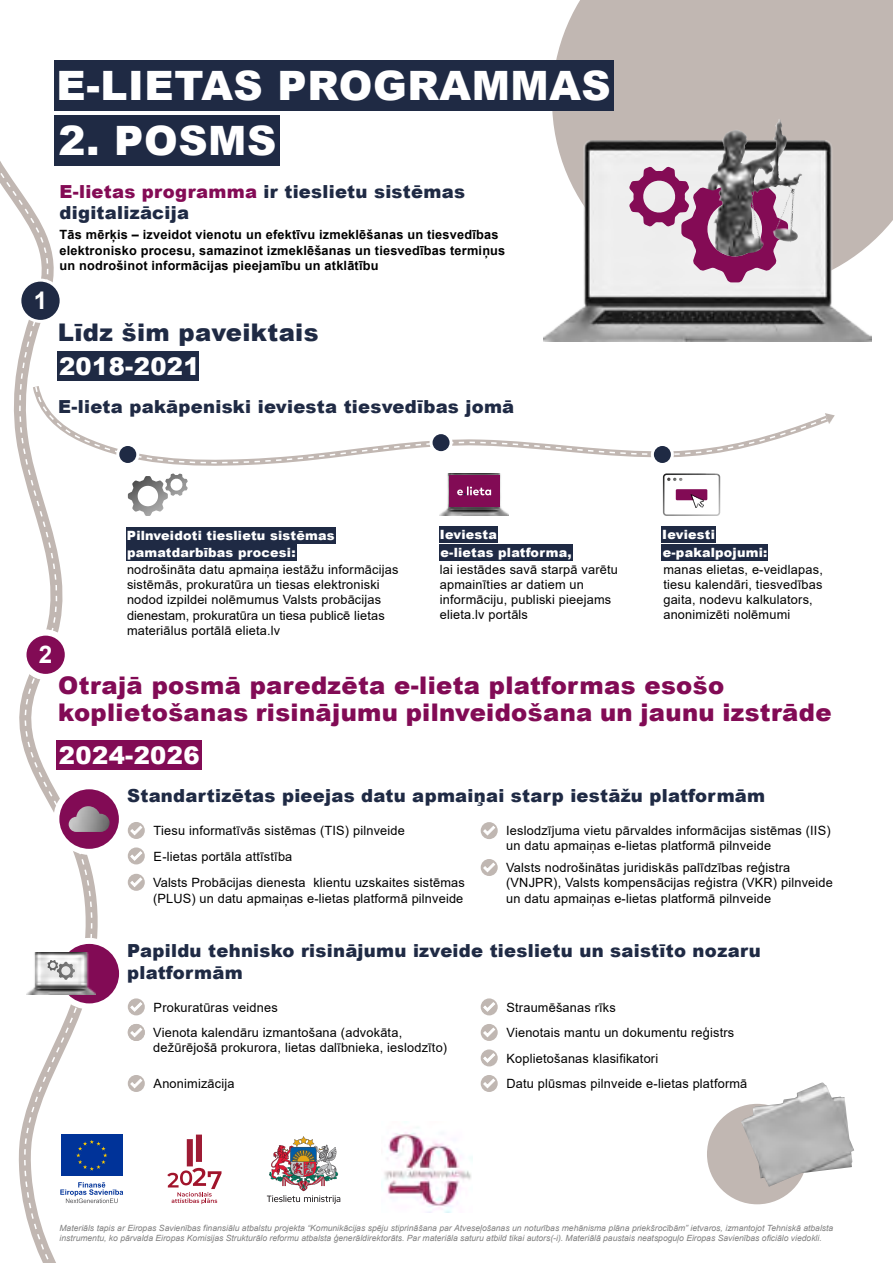
<style>
.page{position:relative;width:893px;height:1263px;background:#fff}
.page>*{position:absolute;margin:0;border:0;box-sizing:border-box;transform-origin:0 0}
.t1{font:900 40.5px "Arial";letter-spacing:.015em;color:#fff}
.t2{font:900 24.3px/27px "Arial";letter-spacing:.015em;color:#820b55}
.t3{font:900 24.3px "Arial";letter-spacing:.015em;color:#fff}
.t4{font:900 24.3px "Arial";letter-spacing:.015em;color:#1f2a44}
.t5{font:700 24.3px "Arial";color:#fff}
.t6{font:900 18px/21.6px "Arial";letter-spacing:.015em;color:#1f2a44}
.t7{font:12.75px/15.3px "Arial";letter-spacing:.015em;color:#000}
.t8{font:700 12.75px/15.3px "Arial";letter-spacing:.015em;color:#000}
.t9{font:900 12.75px/17.5px "Arial";letter-spacing:.015em;color:#fff}
.t10{font:italic 8.55px/10.2px "Arial";color:#808080}
.s1{color:#840b55}
</style>
<div class="page">
<svg style="left:167px;top:1168px;width:55px;height:36px"></svg>
<div style="left:187px;top:1139px;width:6px;height:27px;background:#9e1b34"></div>
<div style="left:196px;top:1134px;width:6px;height:28px;background:#9e1b34"></div>
<img style="left:267px;top:1136px;width:73px;height:68px">
<img style="left:382px;top:1127px;width:91px;height:85px">
<svg style="left:0;top:110px;width:129px;height:1153px"></svg>
<svg style="left:29px;top:380px;width:214px;height:91px"></svg>
<svg style="left:34px;top:385px;width:791px;height:80px"></svg>
<img style="left:439px;top:473px;width:70px;height:43px">
<div style="left:552px;top:0;width:341px;height:242px;background:#c1b7b2"></div>
<div style="left:57px;top:740px;width:145px;height:29px;background:#820b55"></div>
<div style="left:57px;top:351px;width:141px;height:30px;background:#1f2a44"></div>
<img style="left:544px;top:141px;width:328px;height:201px">
<div style="left:54px;top:60px;width:560px;height:50px;background:#1f2a44"></div>
<div style="left:54px;top:115px;width:226px;height:51px;background:#1f2a44"></div>
<svg style="left:825px;top:413px;width:10px;height:11px"></svg>
<div style="left:662px;top:527px;width:54px;height:16px;background:#1f2a44"></div>
<div style="left:662px;top:544px;width:106px;height:16px;background:#1f2a44"></div>
<div style="left:439px;top:527px;width:59px;height:16px;background:#1f2a44"></div>
<div style="left:439px;top:544px;width:133px;height:16px;background:#1f2a44"></div>
<img style="left:128px;top:473px;width:60px;height:43px">
<div style="left:126px;top:527px;width:210px;height:16px;background:#1f2a44"></div>
<div style="left:126px;top:544px;width:170px;height:16px;background:#1f2a44"></div>
<div style="left:128px;top:998px;width:17px;height:17px;background:#c0b7b2;border-radius:50%"></div>
<div style="left:128px;top:874px;width:17px;height:17px;background:#c0b7b2;border-radius:50%"></div>
<svg style="left:130px;top:878px;width:12px;height:9px"></svg>
<div style="left:481px;top:822px;width:17px;height:17px;background:#c0b7b2;border-radius:50%"></div>
<svg style="left:483px;top:826px;width:12px;height:9px"></svg>
<div style="left:481px;top:859px;width:17px;height:17px;background:#c0b7b2;border-radius:50%"></div>
<svg style="left:483px;top:863px;width:12px;height:9px"></svg>
<svg style="left:54px;top:938px;width:88px;height:73px"></svg>
<svg style="left:116px;top:443px;width:23px;height:23px"></svg>
<svg style="left:430px;top:431px;width:23px;height:23px"></svg>
<svg style="left:651px;top:443px;width:23px;height:22px"></svg>
<div style="left:128px;top:1075px;width:17px;height:17px;background:#c0b7b2;border-radius:50%"></div>
<svg style="left:130px;top:1079px;width:12px;height:9px"></svg>
<div style="left:481px;top:998px;width:17px;height:17px;background:#c0b7b2;border-radius:50%"></div>
<svg style="left:483px;top:1002px;width:12px;height:9px"></svg>
<div style="left:481px;top:1024px;width:17px;height:17px;background:#c0b7b2;border-radius:50%"></div>
<svg style="left:483px;top:1028px;width:12px;height:9px"></svg>
<div style="left:481px;top:1049px;width:17px;height:17px;background:#c0b7b2;border-radius:50%"></div>
<svg style="left:483px;top:1053px;width:12px;height:9px"></svg>
<div style="left:481px;top:1075px;width:17px;height:17px;background:#c0b7b2;border-radius:50%"></div>
<svg style="left:483px;top:1079px;width:12px;height:9px"></svg>
<svg style="left:128px;top:822px;width:17px;height:17px"></svg>
<div style="left:128px;top:847px;width:17px;height:17px;background:#c0b7b2;border-radius:50%"></div>
<svg style="left:53px;top:783px;width:89px;height:78px"></svg>
<div style="left:128px;top:1024px;width:17px;height:17px;background:#c0b7b2;border-radius:50%"></div>
<svg style="left:130px;top:1028px;width:12px;height:9px"></svg>
<div style="left:707px;top:1104px;width:100px;height:100px;background:#c1b7b2;border-radius:50%"></div>
<div style="left:449px;top:475px;width:50px;height:31px;background:#820b55"></div>
<svg style="left:457px;top:486px;width:34px;height:10px"></svg>
<img style="left:663px;top:473px;width:57px;height:43px">
<img style="left:667px;top:478px;width:15px;height:3px">
<div style="left:676px;top:489px;width:31px;height:11px;background:#820b55"></div>
<svg style="left:691px;top:494px;width:13px;height:14px"></svg>
<img style="left:741px;top:1082px;width:113px;height:105px">
<svg style="left:18px;top:279px;width:45px;height:44px"></svg>
<svg style="left:21px;top:630px;width:50px;height:50px"></svg>
<img style="left:698px;top:154px;width:35px;height:13px">
<img style="left:69px;top:806px;width:41px;height:26px">
<img style="left:27px;top:952px;width:69px;height:43px">
<img style="left:47px;top:960px;width:28px;height:20px">
<svg style="left:629px;top:167px;width:159px;height:115px;background:#b088a0"></svg>
<img style="left:741px;top:119px;width:37px;height:44px">
<img style="left:735px;top:234px;width:29px;height:19px">
<h2 class="t5" style="left:34px;top:284px;width:15px">1</h2>
<h1 class="t1" style="left:57px;top:56px;width:556px">E-LIETAS PROGRAMMAS</h1>
<h1 class="t1" style="left:58px;top:111px;width:219px">2. POSMS</h1>
<h3 class="t6" style="left:60px;top:180px;width:407px"><span class="s1">E-lietas programma</span> ir tieslietu sistēmas digitalizācija</h3>
<p class="t8" style="left:60px;top:227px;width:447px">Tās mērķis – izveidot vienotu un efektīvu izmeklēšanas un tiesvedības elektronisko procesu, samazinot izmeklēšanas un tiesvedības termiņus un nodrošinot informācijas pieejamību un atklātību</p>
<h2 class="t4" style="left:58px;top:314px;width:262px">Līdz šim paveiktais</h2>
<h2 class="t3" style="left:59px;top:349px;width:142px">2018-2021</h2>
<h3 class="t6" style="left:58px;top:395px;width:457px">E-lieta pakāpeniski ieviesta tiesvedības jomā</h3>
<h2 class="t5" style="left:39px;top:638px;width:15px">I I2</h2>
<p class="t9" style="left:127px;top:526px;width:209px">Pilnveidoti tieslietu sistēmas pamatdarbības procesi:</p>
<p class="t7" style="left:127px;top:562px;width:273px">nodrošināta datu apmaiņa iestāžu informācijas sistēmās, prokuratūra un tiesas elektroniski nodod izpildei nolēmumus Valsts probācijas dienestam, prokuratūra un tiesa publicē lietas materiālus portālā elieta.lv</p>
<p class="t9" style="left:440px;top:525px;width:133px">Ieviesta<br>e-lietas platforma,</p>
<p class="t7" style="left:440px;top:561px;width:179px">lai iestādes savā starpā varētu apmainīties ar datiem un informāciju, publiski pieejams elieta.lv portāls</p>
<p class="t9" style="left:662px;top:525px;width:107px">Ieviesti e-pakalpojumi:</p>
<p class="t7" style="left:663px;top:561px;width:161px">manas elietas, e-veidlapas, tiesu kalendāri, tiesvedības gaita, nodevu kalkulators, anonimizēti nolēmumi</p>
<h2 class="t2" style="left:58px;top:671px;width:775px">Otrajā posmā paredzēta e-lieta platformas esošo koplietošanas risinājumu pilnveidošana un jaunu izstrāde</h2>
<h2 class="t3" style="left:59px;top:737px;width:142px">2024-2026</h2>
<h3 class="t6" style="left:127px;top:785px;width:640px">Standartizētas pieejas datu apmaiņai starp iestāžu platformām</h3>
<p class="t7" style="left:154px;top:818px;width:253px;line-height:25.5px">Tiesu informatīvās sistēmas (TIS) pilnveide<br>E-lietas portāla attīstība</p>
<p class="t7" style="left:153px;top:875px;width:313px">Valsts Probācijas dienesta klientu uzskaites sistēmas (PLUS) un datu apmaiņas e-lietas platformā pilnveide</p>
<p class="t7" style="left:506px;top:823px;width:326px">Ieslodzījuma vietu pārvaldes informācijas sistēmas (IIS) un datu apmaiņas e-lietas platformā pilnveide</p>
<p class="t7" style="left:506px;top:860px;width:328px">Valsts nodrošinātas juridiskās palīdzības reģistra (VNJPR), Valsts kompensācijas reģistra (VKR) pilnveide un datu apmaiņas e-lietas platformā pilnveide</p>
<h3 class="t6" style="left:127px;top:939px;width:635px">Papildu tehnisko risinājumu izveide tieslietu un saistīto nozaru platformām</h3>
<p class="t7" style="left:154px;top:999px;width:126px">Prokuratūras veidnes</p>
<p class="t7" style="left:153px;top:1025px;width:295px">Vienota kalendāru izmantošana (advokāta, dežūrējošā prokurora, lietas dalībnieka, ieslodzīto)</p>
<p class="t7" style="left:154px;top:1076px;width:82px">Anonimizācija</p>
<p class="t7" style="left:507px;top:994px;width:242px;line-height:25.5px">Straumēšanas rīks<br>Vienotais mantu un dokumentu reģistrs Koplietošanas klasifikatori<br>Datu plūsmas pilnveide e-lietas platformā</p>
<p class="t10" style="left:60px;top:1223px;width:775px">Materiāls tapis ar Eiropas Savienības finansiālu atbalstu projekta “Komunikācijas spēju stiprināšana par Atveseļošanas un noturības mehānisma plāna priekšrocībām” ietvaros, izmantojot Tehniskā atbalsta instrumentu, ko pārvalda Eiropas Komisijas Strukturālo reformu atbalsta ģenerāldirektorāts. Par materiāla saturu atbild tikai autors(-i). Materiālā paustais neatspoguļo Eiropas Savienības oficiālo viedokli.</p>
</div>
